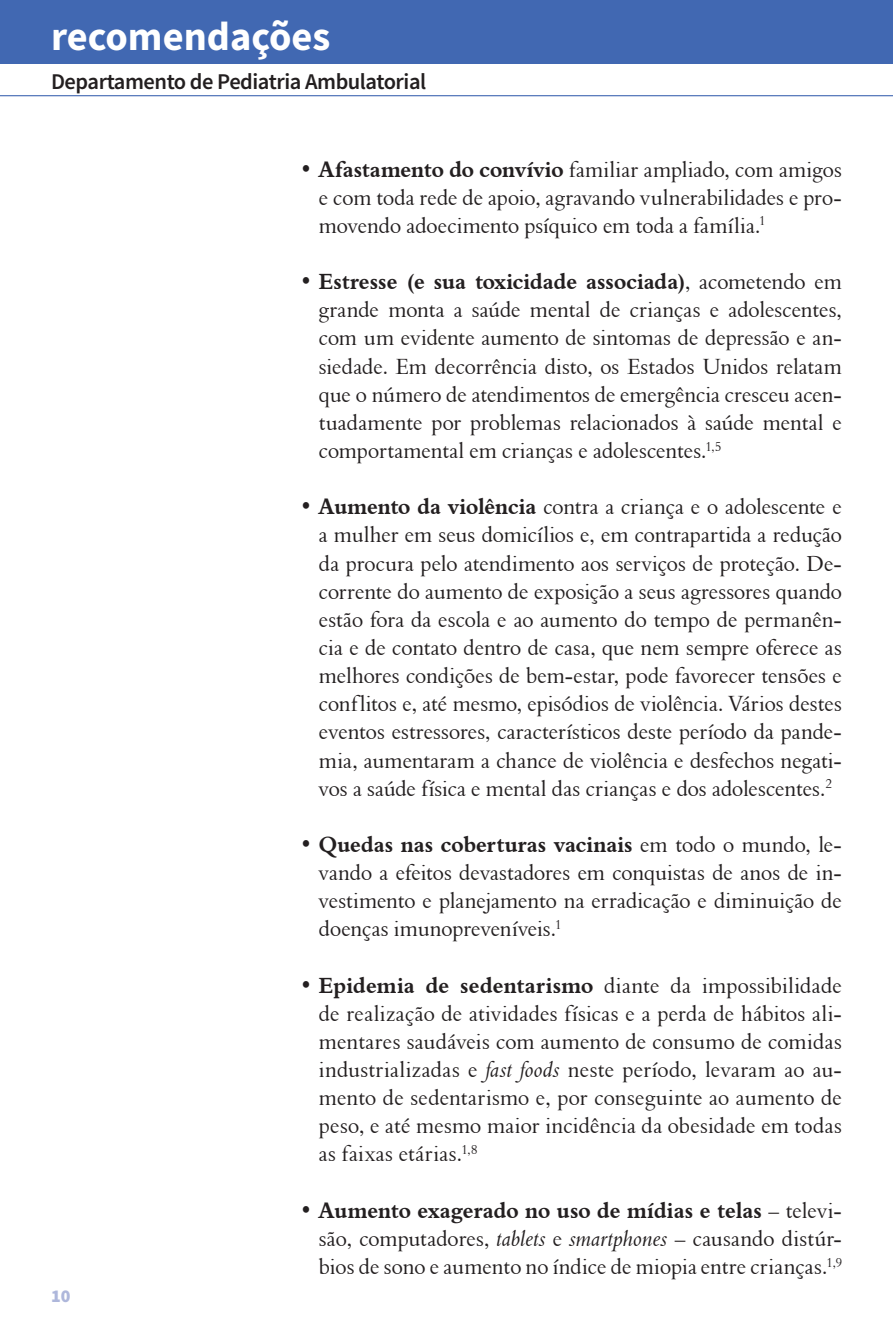
<style>
.page{position:relative;width:893px;height:1340px;background:#fff}
.page>*{position:absolute;margin:0;border:0;box-sizing:border-box;transform-origin:0 0}
.t1{font:700 40.5px "Source Sans Pro";color:#fff}
.t2{font:22.5px/28.1px "Aldine 401 BT Roman A";color:#231f20;text-align:justify;scale:.95 1}
.t3{font:600 22.5px "Source Sans Pro";letter-spacing:-.02em;color:#231f20}
.t4{font:900 18px "Source Sans Pro";color:#aeb7db}
.s1{font-family:"Aldine 401 BT Bold A"}
.s2{font-family:"Aldine 401 BT Italic A"}
</style>
<div class="page">
<div style="left:0;top:0;width:893px;height:64px;background:#4168b2"></div>
<hr style="left:0;top:95px;width:893px;height:1px;background:#4168b2">
<p class="t1" style="left:51px;top:10px;width:281px">recomendações</p>
<p class="t3" style="left:51px;top:66px;width:377px">Departamento de Pediatria Ambulatorial</p>
<p class="t4" style="left:51px;top:1283px;width:21px">10</p>
<p class="t2" style="left:319px;top:155px;width:552px;text-indent:-19px"><span class="s1">• Afastamento do convívio</span> familiar ampliado, com amigos e com toda rede de apoio, agravando vulnerabilidades e pro&shy;movendo adoecimento psíquico em toda a família.<sup>1</sup></p>
<p class="t2" style="left:319px;top:267px;width:552px;text-indent:-19px"><span class="s1">• Estresse (e sua toxicidade associada)</span>, acometendo em grande monta a saúde mental de crianças e adolescentes, com um evidente aumento de sintomas de depressão e an&shy;siedade. Em decorrência disto, os Estados Unidos relatam que o número de atendimentos de emergência cresceu acen&shy;tuadamente por problemas relacionados à saúde mental e comportamental em crianças e adolescentes.<sup>1,5</sup></p>
<p class="t2" style="left:319px;top:492px;width:552px;text-indent:-19px"><span class="s1">• Aumento da violência</span> contra a criança e o adolescente e a mulher em seus domicílios e, em contrapartida a redução da procura pelo atendimento aos serviços de proteção. De&shy;corrente do aumento de exposição a seus agressores quando estão fora da escola e ao aumento do tempo de permanên&shy;cia e de contato dentro de casa, que nem sempre oferece as melhores condições de bem-estar, pode favorecer tensões e conflitos e, até mesmo, episódios de violência. Vários destes eventos estressores, característicos deste período da pande&shy;mia, aumentaram a chance de violência e desfechos negati&shy;vos a saúde física e mental das crianças e dos adolescentes.<sup>2</sup></p>
<p class="t2" style="left:319px;top:830px;width:552px;text-indent:-19px"><span class="s1">• Quedas nas coberturas vacinais</span> em todo o mundo, le&shy;vando a efeitos devastadores em conquistas de anos de in&shy;vestimento e planejamento na erradicação e diminuição de doenças imunopreveníveis.<sup>1</sup></p>
<p class="t2" style="left:319px;top:970px;width:552px;text-indent:-19px"><span class="s1">• Epidemia de sedentarismo</span> diante da impossibilidade de realização de atividades físicas e a perda de hábitos ali&shy;mentares saudáveis com aumento de consumo de comidas industrializadas e <span class="s2">fast foods</span> neste período, levaram ao au&shy;mento de sedentarismo e, por conseguinte ao aumento de peso, e até mesmo maior incidência da obesidade em todas as faixas etárias.<sup>1,8</sup></p>
<p class="t2" style="left:319px;top:1195px;width:552px;text-indent:-19px"><span class="s1">• Aumento exagerado no uso de mídias e telas</span> – televi&shy;são, computadores, <span class="s2">tablets</span> e <span class="s2">smartphones</span> – causando distúr&shy;bios de sono e aumento no índice de miopia entre crianças.<sup>1,9</sup></p>
</div>
